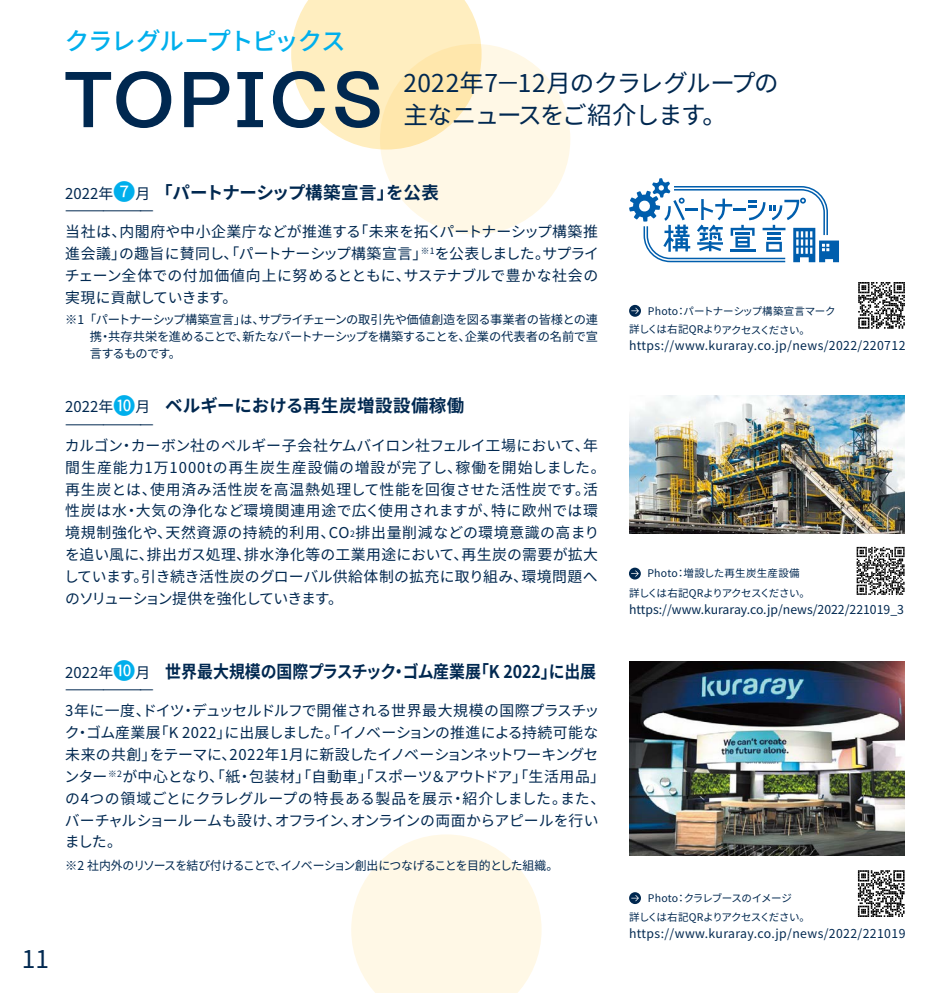
<style>
.page{position:relative;width:943px;height:993px;background:#fff}
.page>*{position:absolute;margin:0;border:0;box-sizing:border-box;transform-origin:0 0}
.t1{font:500 78.75px "Rational Text";color:#002850}
.t2{font:24.5px/31.5px "Noto Sans CJ Kjp";letter-spacing:-.02em;color:#002850}
.t3{font:500 24.5px "Noto Sans CJ Kjp";letter-spacing:-.055em;color:#00afec}
.t4{font:700 17.5px "Noto Sans CJ Kjp";color:#002850;scale:.91 1}
.t5{font:700 17.5px "Noto Sans CJ Kjp";letter-spacing:.02em;color:#002850}
.t6{font:700 17.5px "Noto Sans CJ Kjp";letter-spacing:-.02em;color:#002850}
.t7{font:14.88px/21.9px "Noto Sans CJ Kjp";letter-spacing:.015em;color:#002850}
.t8{font:14.88px/21.9px "Noto Sans CJ Kjp";letter-spacing:-.005em;color:#002850}
.t9{font:14.88px "Noto Sans CJ Kjp";letter-spacing:.015em;color:#002850;scale:1.08 1}
.t10{font:12.25px/17.2px "Noto Sans CJ Kjp";color:#002850;text-align:justify}
.t11{font:12.25px "Noto Sans CJ Kjp";letter-spacing:.03em;color:#002850}
.t12{font:12.25px "Noto Sans CJ Kjp";letter-spacing:-.065em;color:#002850}
.t13{font:10.5px/18.7px "Noto Sans CJ Kjp";letter-spacing:-.035em;color:#002850}
.t14{font:10.5px/19.6px "Noto Sans CJ Kjp";letter-spacing:.005em;color:#002850}
.t15{font:10.5px/18.7px "Noto Sans CJ Kjp";letter-spacing:-.055em;color:#002850;text-align:center}
.s1{font-weight:400;font-size:22.4px;color:#00afec}
.s2{font-weight:400;font-size:14.88px}
.s3{font-size:8.75px}
</style>
<div class="page">
<svg style="left:857px;top:870px;width:47px;height:46px"></svg>
<svg style="left:856px;top:546px;width:48px;height:48px"></svg>
<div style="left:380px;top:44px;width:190px;height:190px;background:#fff8e6;border-radius:50%"></div>
<svg style="left:291px;top:0;width:190px;height:149px"></svg>
<svg style="left:351px;top:834px;width:190px;height:158px"></svg>
<svg style="left:858px;top:282px;width:46px;height:46px"></svg>
<div style="left:629px;top:305px;width:12px;height:11px;background:#002850;border-radius:50%"></div>
<svg style="left:631px;top:307px;width:8px;height:7px"></svg>
<svg style="left:629px;top:891px;width:12px;height:12px"></svg>
<svg style="left:631px;top:894px;width:8px;height:6px"></svg>
<img style="left:629px;top:396px;width:275px;height:137px">
<img style="left:629px;top:661px;width:275px;height:194px">
<svg style="left:629px;top:178px;width:210px;height:84px"></svg>
<svg style="left:629px;top:567px;width:12px;height:12px"></svg>
<svg style="left:631px;top:570px;width:7px;height:6px"></svg>
<h2 class="t3" style="left:65px;top:27px;width:282px">クラレグループトピックス</h2>
<h1 class="t1" style="left:63px;top:54px;width:323px">TOPICS</h1>
<h2 class="t2" style="left:403px;top:68px;width:376px">2022年7－12月のクラレグループの主なニュースをご紹介します。</h2>
<p class="t6" style="left:113px;top:182px;width:327px"><span class="s1">❼</span><span class="s2">月</span>「パートナーシップ構築宣言」を公表</p>
<p class="t7" style="left:65px;top:221px;width:536px;text-align:justify">当社は、内閣府や中小企業庁などが推進する「未来を拓くパートナーシップ構築推進会議」の趣旨に賛同し、「パートナーシップ構築宣言」<sup>※1</sup>を公表しました。サプライチェーン全体での付加価値向上に努めるとともに、サステナブルで豊かな社会の実現に貢献していきます。</p>
<p class="t10" style="left:90px;top:310px;width:509px;text-indent:-24px">※1 「パートナーシップ構築宣言」は、サプライチェーンの取引先や価値創造を図る事業者の皆様との連携・共存共栄を進めることで、新たなパートナーシップを構築することを、企業の代表者の名前で宣言するものです。</p>
<p class="t7" style="left:65px;top:185px;width:90px;line-height:16.6px">2022年⸻⸻—</p>
<p class="t5" style="left:113px;top:396px;width:353px"><span class="s1">❿</span><span class="s2">月　</span>ベルギーにおける再生炭増設設備稼働</p>
<p class="t7" style="left:64px;top:434px;width:543px">カルゴン・カーボン社のベルギー子会社ケムバイロン社フェルイ工場において、年間生産能力1万1000tの再生炭生産設備の増設が完了し、稼働を開始しました。再生炭とは、使用済み活性炭を高温熱処理して性能を回復させた活性炭です。活性炭は水・大気の浄化など環境関連用途で広く使用されますが、特に欧州では環境規制強化や、天然資源の持続的利用、CO<span class="s3">2</span>排出量削減などの環境意識の高まりを追い風に、排出ガス処理、排水浄化等の工業用途において、再生炭の需要が拡大しています。引き続き活性炭のグローバル供給体制の拡充に取り組み、環境問題へのソリューション提供を強化していきます。</p>
<p class="t7" style="left:65px;top:398px;width:90px;line-height:16.6px">2022年⸻⸻—</p>
<p class="t4" style="left:65px;top:661px;width:585px"><span class="s2">2022年</span><span class="s1">❿</span><span class="s2">月　</span>世界最大規模の国際プラスチック・ゴム産業展「K 2022」に出展</p>
<p class="t8" style="left:64px;top:699px;width:542px">3年に一度、ドイツ・デュッセルドルフで開催される世界最大規模の国際プラスチック・ゴム産業展「K 2022」に出展しました。「イノベーションの推進による持続可能な未来の共創」をテーマに、2022年1月に新設したイノベーションネットワーキングセンター<sup>※2</sup>が中心となり、「紙・包装材」「自動車」「スポーツ＆アウトドア」「生活用品」の4つの領域ごとにクラレグループの特長ある製品を展示・紹介しました。また、バーチャルショールームも設け、オフライン、オンラインの両面からアピールを行いました。</p>
<p class="t12" style="left:65px;top:858px;width:494px">※2 社内外のリソースを結び付けることで、イノベーション創出につなげることを目的とした組織。</p>
<p class="t9" style="left:65px;top:680px;width:83px">⸻⸻—</p>
<h2 class="t2" style="left:22px;top:943px;width:29px">11</h2>
<p class="t13" style="left:629px;top:301px;width:208px;text-indent:19px">Photo：パートナーシップ構築宣言マーク詳しくは右記QRよりアクセスください。</p>
<p class="t11" style="left:629px;top:339px;width:278px">https://www.kuraray.co.jp/news/2022/220712</p>
<p class="t14" style="left:629px;top:563px;width:182px;text-indent:18px">Photo：増設した再生炭生産設備詳しくは右記QRよりアクセスください。</p>
<p class="t10" style="left:629px;top:601px;width:276px">https://www.kuraray.co.jp/news/2022/221019_3</p>
<p class="t15" style="left:629px;top:888px;width:182px">Photo：クラレブースのイメージ<br>詳しくは右記QRよりアクセスください。</p>
<p class="t11" style="left:629px;top:925px;width:278px">https://www.kuraray.co.jp/news/2022/221019</p>
</div>
